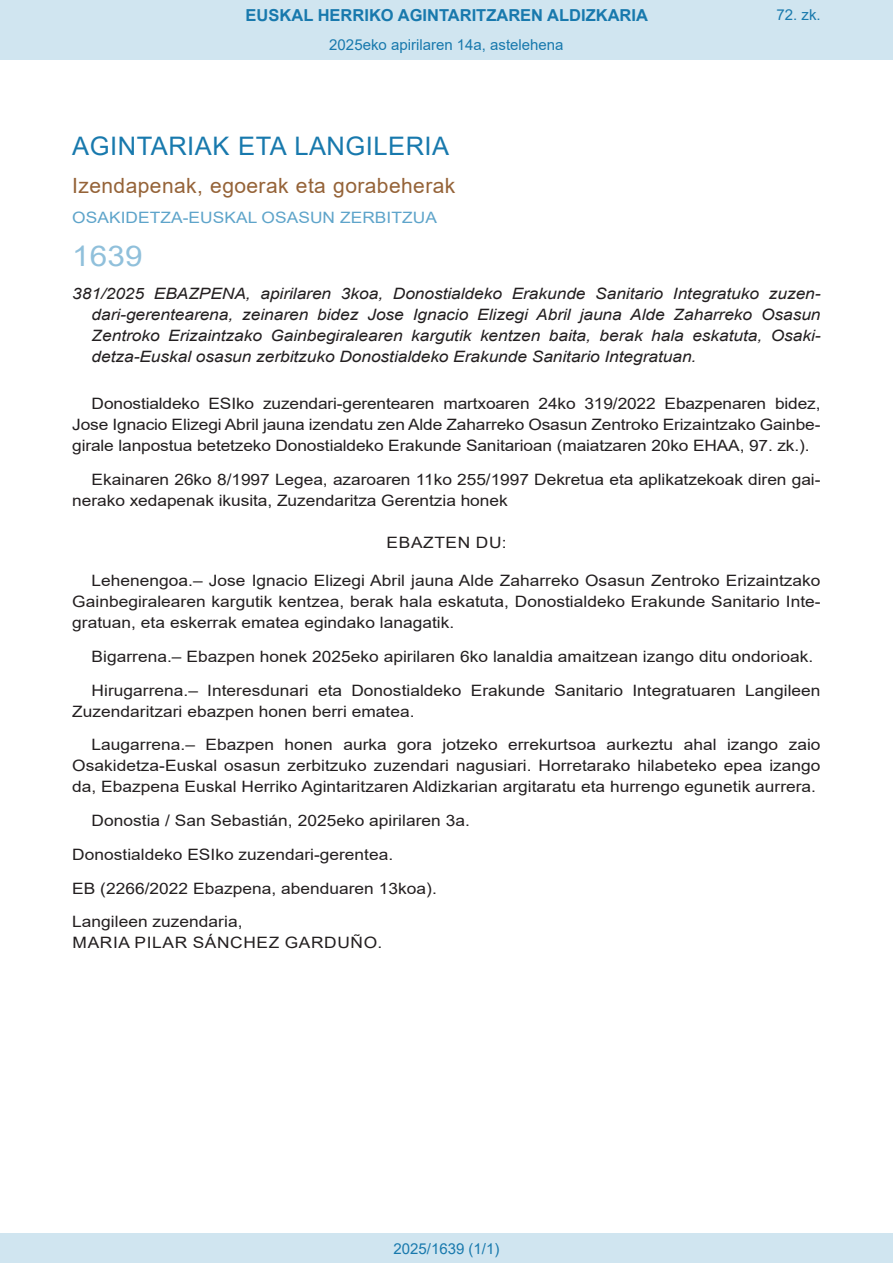
<style>
.page{position:relative;width:893px;height:1263px;background:#fff}
.page>*{position:absolute;margin:0;border:0;box-sizing:border-box;transform-origin:0 0}
.BOPVOrden{font:28.5px "Arial";color:#90c0db;scale:1.11 1}
.BOPVSeccion{font:25.5px "Arial";letter-spacing:.02em;color:#1879ad}
.BOPVSubseccion{font:21px "Arial";letter-spacing:.02em;color:#956338}
.t1{font:700 16.5px "Arial";color:#1879ad}
.BOPVDetalle{font:15.6px/21px "Arial";color:#231f20;text-align:justify;scale:1.11 1}
.BOPVTitulo{font:italic 15.6px/21px "Arial";letter-spacing:-.005em;color:#231f20;text-align:justify;scale:1.11 1}
.BOPVDisposicionTitulo{font:15.6px "Arial";color:#231f20;scale:1.11 1}
.BOPVFirmaLugFec{font:15.6px "Arial";color:#231f20;scale:1.11 1}
.BOPVOrganismo{font:15.6px "Arial";letter-spacing:.005em;color:#5ea4ca;scale:1.11 1}
.BOPVFirmaNombre{font:15.6px "Arial";letter-spacing:.035em;color:#231f20;scale:1.11 1}
.BOPVFirmaPuesto{font:15.6px "Arial";color:#231f20;scale:1.11 1}
.BOPVClave{font:15.6px "Arial";letter-spacing:.035em;color:#231f20;scale:1.11 1}
.Paginacion_Centro{font:15px "Arial";color:#1879ad}
</style>
<div class="page">
<div style="left:0;top:0;width:893px;height:60px;background:#d0e5f0"></div>
<div style="left:0;top:1233px;width:893px;height:30px;background:#d0e5f0"></div>
<p class="t1" style="left:246px;top:3px;width:404px">EUSKAL HERRIKO AGINTARITZAREN ALDIZKARIA</p>
<p class="Paginacion_Centro" style="left:329px;top:35px;width:236px">2025eko apirilaren 14a, astelehena</p>
<p class="Paginacion_Centro" style="left:776px;top:5px;width:46px">72. zk.</p>
<p class="BOPVSeccion" style="left:72px;top:128px;width:378px">AGINTARIAK ETA LANGILERIA</p>
<p class="BOPVSubseccion" style="left:72px;top:171px;width:385px">Izendapenak, egoerak eta gorabeherak</p>
<p class="BOPVOrganismo" style="left:72px;top:207px;width:330px">OSAKIDETZA-EUSKAL OSASUN ZERBITZUA</p>
<p class="BOPVOrden" style="left:72px;top:236px;width:65px">1639</p>
<p class="BOPVTitulo" style="left:92px;top:284px;width:658px;text-indent:-19px">381/2025 EBAZPENA, apirilaren 3koa, Donostialdeko Erakunde Sanitario Integratuko zuzen&shy;dari-gerentearena, zeinaren bidez Jose Ignacio Elizegi Abril jauna Alde Zaharreko Osasun Zentroko Erizaintzako Gainbegiralearen kargutik kentzen baita, berak hala eskatuta, Osaki&shy;detza-Euskal osasun zerbitzuko Donostialdeko Erakunde Sanitario Integratuan.</p>
<p class="BOPVDetalle" style="left:72px;top:393px;width:676px;text-indent:19px">Donostialdeko ESIko zuzendari-gerentearen martxoaren 24ko 319/2022 Ebazpenaren bidez, Jose Ignacio Elizegi Abril jauna izendatu zen Alde Zaharreko Osasun Zentroko Erizaintzako Gainbe&shy;girale lanpostua betetzeko Donostialdeko Erakunde Sanitarioan (maiatzaren 20ko EHAA, 97. zk.).</p>
<p class="BOPVDetalle" style="left:72px;top:469px;width:676px;text-indent:19px">Ekainaren 26ko 8/1997 Legea, azaroaren 11ko 255/1997 Dekretua eta aplikatzekoak diren gai&shy;nerako xedapenak ikusita, Zuzendaritza Gerentzia honek</p>
<p class="BOPVClave" style="left:387px;top:532px;width:110px">EBAZTEN DU:</p>
<p class="BOPVDetalle" style="left:72px;top:570px;width:676px;text-indent:19px">Lehenengoa.– Jose Ignacio Elizegi Abril jauna Alde Zaharreko Osasun Zentroko Erizaintzako Gainbegiralearen kargutik kentzea, berak hala eskatuta, Donostialdeko Erakunde Sanitario Inte&shy;gratuan, eta eskerrak ematea egindako lanagatik.</p>
<p class="BOPVDetalle" style="left:92px;top:646px;width:651px">Bigarrena.– Ebazpen honek 2025eko apirilaren 6ko lanaldia amaitzean izango ditu ondorioak.</p>
<p class="BOPVDetalle" style="left:72px;top:679px;width:676px;text-indent:19px">Hirugarrena.– Interesdunari eta Donostialdeko Erakunde Sanitario Integratuaren Langileen<br>Zuzendaritzari ebazpen honen berri ematea.</p>
<p class="BOPVDetalle" style="left:72px;top:734px;width:676px;text-indent:19px">Laugarrena.– Ebazpen honen aurka gora jotzeko errekurtsoa aurkeztu ahal izango zaio Osakidetza-Euskal osasun zerbitzuko zuzendari nagusiari. Horretarako hilabeteko epea izango da, Ebazpena Euskal Herriko Agintaritzaren Aldizkarian argitaratu eta hurrengo egunetik aurrera.</p>
<p class="BOPVFirmaLugFec" style="left:92px;top:810px;width:342px">Donostia / San Sebastián, 2025eko apirilaren 3a.</p>
<p class="BOPVDisposicionTitulo" style="left:72px;top:843px;width:291px">Donostialdeko ESIko zuzendari-gerentea.</p>
<p class="BOPVDisposicionTitulo" style="left:72px;top:877px;width:330px">EB (2266/2022 Ebazpena, abenduaren 13koa).</p>
<p class="BOPVFirmaPuesto" style="left:72px;top:911px;width:155px">Langileen zuzendaria,</p>
<p class="BOPVFirmaNombre" style="left:73px;top:932px;width:281px">MARIA PILAR SÁNCHEZ GARDUÑO.</p>
<p class="Paginacion_Centro" style="left:393px;top:1238px;width:107px">2025/1639 (1/1)</p>
</div>
